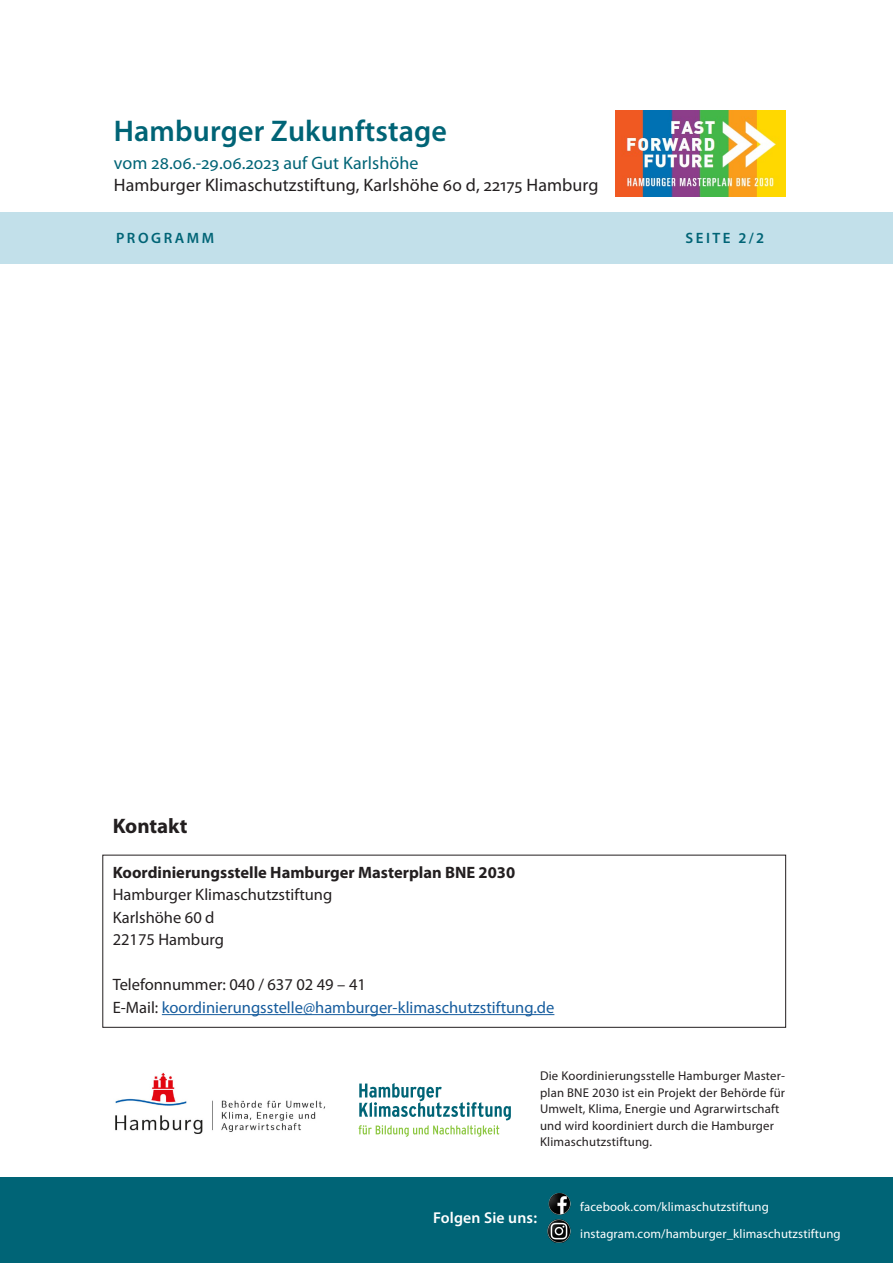
<style>
.page{position:relative;width:893px;height:1263px;background:#fff}
.page>*{position:absolute;margin:0;border:0;box-sizing:border-box;transform-origin:0 0}
.t1{font:600 30px "Myriad Pro";letter-spacing:.005em;color:#006476}
._2_1_PM_Lauftext{font:700 21px "Myriad Pro";color:#231f20}
.t2{font:18px "Myriad Pro";letter-spacing:.005em;color:#231f20}
.t3{font:18px "Myriad Pro";letter-spacing:.005em;color:#006476}
._2_1_PM_Lauftext-2{font:16.5px "Myriad Pro";color:#231f20}
._2_1_PM_Lauftext-3{font:16.5px "Myriad Pro";color:#175d9e}
._2_1_PM_Lauftext-4{font:700 16.5px "Myriad Pro";color:#231f20}
._8_PM_Subline{font:600 15.75px "Myriad Pro";letter-spacing:.01em;color:#fff}
._6_Rubrikkopf{font:600 15px "Myriad Pro";letter-spacing:.17em;color:#006476}
._2_1_PM_Lauftext-5{font:12.75px/16.5px "Myriad Pro";letter-spacing:.015em;color:#231f20}
._2_1_PM_Lauftext-6{font:12.75px "Myriad Pro";letter-spacing:.01em;color:#fff}
.s1{color:#231f20}
</style>
<div class="page">
<div style="left:102px;top:855px;width:684px;height:173px;border:1px solid #231f20"></div>
<div style="left:0;top:1178px;width:893px;height:85px;background:#006476"></div>
<div style="left:0;top:213px;width:893px;height:51px;background:#c2e0ea"></div>
<hr style="left:162px;top:1014px;width:392px;height:1px;background:#175d9e">
<svg style="left:359px;top:1083px;width:152px;height:54px"></svg>
<img style="left:115px;top:1072px;width:211px;height:62px">
<img style="left:549px;top:1193px;width:22px;height:22px;border-radius:11px">
<img style="left:547px;top:1219px;width:24px;height:24px">
<img style="left:616px;top:111px;width:169px;height:86px">
<h1 class="t1" style="left:114px;top:112px;width:335px">Hamburger Zukunftstage</h1>
<h3 class="t3" style="left:114px;top:152px;width:306px">vom 28.06.-29.06.2023 auf Gut Karlshöhe</h3>
<h3 class="t2" style="left:114px;top:174px;width:486px">Hamburger Klimaschutzstiftung, Karlshöhe 60 d, 22175 Hamburg</h3>
<p class="_6_Rubrikkopf" style="left:116px;top:228px;width:100px">PROGRAMM</p>
<p class="_6_Rubrikkopf" style="left:685px;top:228px;width:80px">SEITE 2/2</p>
<p class="_2_1_PM_Lauftext" style="left:113px;top:812px;width:76px">Kontakt</p>
<p class="_2_1_PM_Lauftext-4" style="left:113px;top:862px;width:404px">Koordinierungsstelle Hamburger Masterplan BNE 2030</p>
<p class="_2_1_PM_Lauftext-2" style="left:113px;top:885px;width:221px">Hamburger Klimaschutzstiftung</p>
<p class="_2_1_PM_Lauftext-2" style="left:113px;top:907px;width:103px">Karlshöhe 60 d</p>
<p class="_2_1_PM_Lauftext-2" style="left:113px;top:930px;width:113px">22175 Hamburg</p>
<p class="_2_1_PM_Lauftext-2" style="left:113px;top:975px;width:255px">Telefonnummer: 040 / 637 02 49 – 41</p>
<p class="_2_1_PM_Lauftext-3" style="left:113px;top:997px;width:443px"><span class="s1">E-Mail:</span> koordinierungsstelle@hamburger-klimaschutzstiftung.de</p>
<p class="_2_1_PM_Lauftext-5" style="left:540px;top:1068px;width:247px">Die Koordinierungsstelle Hamburger Master&shy;plan BNE 2030 ist ein Projekt der Behörde für Umwelt, Klima, Energie und Agrarwirtschaft und wird koordiniert durch die Hamburger Klimaschutzstiftung.</p>
<p class="_8_PM_Subline" style="left:433px;top:1208px;width:105px">Folgen Sie uns:</p>
<p class="_2_1_PM_Lauftext-6" style="left:580px;top:1198px;width:190px">facebook.com/klimaschutzstiftung</p>
<p class="_2_1_PM_Lauftext-6" style="left:580px;top:1225px;width:262px">instagram.com/hamburger_klimaschutzstiftung</p>
</div>
